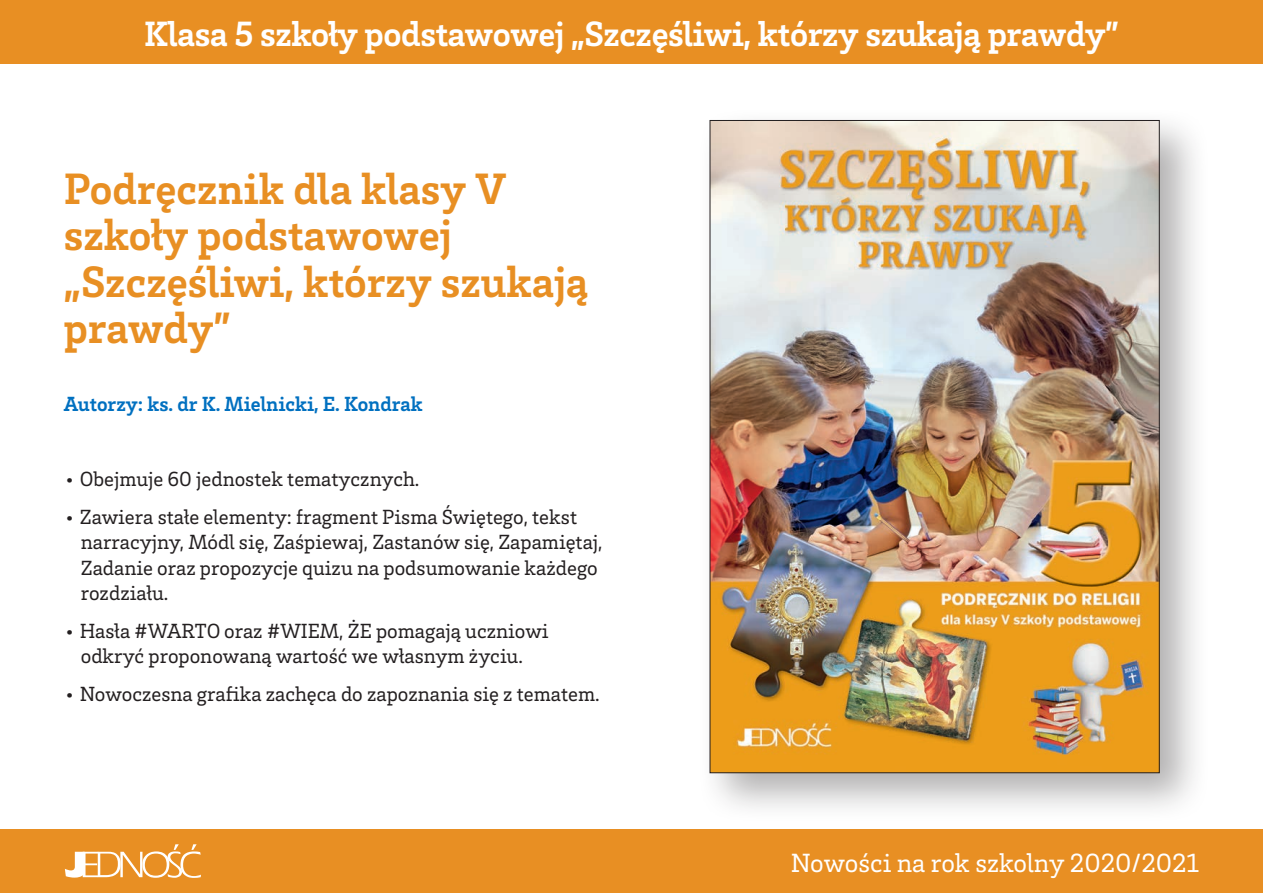
<style>
.page{position:relative;width:1263px;height:893px;background:#fff}
.page>*{position:absolute;margin:0;border:0;box-sizing:border-box;transform-origin:0 0}
.tytuł{font:700 45px/46.5px "Brix Slab";color:#e88f23}
.Tekst{font:700 36px "Brix Slab";letter-spacing:-.01em;color:#fff}
.t1{font:27px "Brix Slab";color:#fff}
.Wyliczanka{font:21px/25.2px "Brix Slab";color:#231f20}
.Redakcja{font:700 21px "Brix Slab";color:#0070c0}
</style>
<div class="page">
<div style="left:0;top:829px;width:1263px;height:64px;background:#e88f23"></div>
<div style="left:0;top:0;width:1263px;height:64px;background:#e88f23"></div>
<div style="left:697px;top:107px;width:513px;height:717px;background:#231f20;opacity:.35"></div>
<img style="left:712px;top:122px;width:445px;height:649px">
<svg style="left:65px;top:844px;width:136px;height:34px"></svg>
<p class="Tekst" style="left:144px;top:10px;width:976px">Klasa 5 szkoły podstawowej „Szczęśliwi, którzy szukają prawdy”</p>
<p class="tytuł" style="left:64px;top:163px;width:526px">Podręcznik dla klasy V szkoły podstawowej „Szczęśliwi, którzy szukają prawdy”</p>
<p class="Redakcja" style="left:64px;top:390px;width:360px">Autorzy: ks. dr K. Mielnicki, E. Kondrak</p>
<p class="Wyliczanka" style="left:64px;top:466px;width:357px">• Obejmuje 60 jednostek tematycznych.</p>
<p class="Wyliczanka" style="left:81px;top:504px;width:523px;text-indent:-17px">• Zawiera stałe elementy: fragment Pisma Świętego, tekst narracyjny, Módl się, Zaśpiewaj, Zastanów się, Zapamiętaj, Zadanie oraz propozycje quizu na podsumowanie każdego rozdziału.</p>
<p class="Wyliczanka" style="left:64px;top:617px;width:486px;text-align:center">• Hasła #WARTO oraz #WIEM, ŻE pomagają uczniowi odkryć proponowaną wartość we własnym życiu.</p>
<p class="Wyliczanka" style="left:64px;top:680px;width:537px">• Nowoczesna grafika zachęca do zapoznania się z tematem.</p>
<p class="t1" style="left:791px;top:845px;width:410px">Nowości na rok szkolny 2020/2021</p>
</div>
